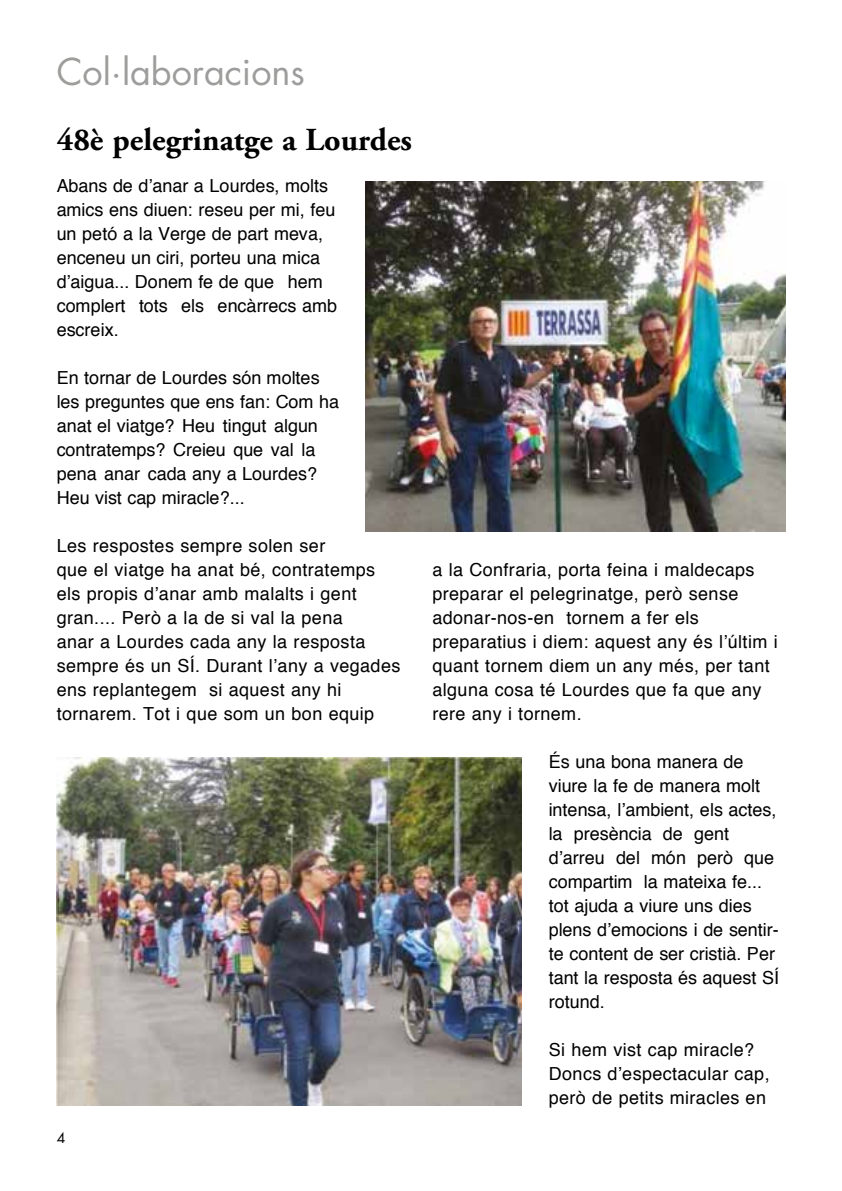
<style>
.page{position:relative;width:842px;height:1191px;background:#fff}
.page>*{position:absolute;margin:0;border:0;box-sizing:border-box;transform-origin:0 0}
.t1{font:36px "Futura";color:#9d9d9c}
.t2{font:700 32px "Adobe Garamond";color:#000}
.t3{font:18px/24px "Helvetica";letter-spacing:.005em;color:#000}
.t4{font:14px "Futura";color:#000}
</style>
<div class="page">
<img style="left:366px;top:181px;width:419px;height:351px">
<img style="left:57px;top:757px;width:465px;height:349px">
<h1 class="t1" style="left:57px;top:47px;width:250px">Col·laboracions</h1>
<h2 class="t2" style="left:57px;top:123px;width:357px">48è pelegrinatge a Lourdes</h2>
<p class="t3" style="left:57px;top:174px;width:282px">Abans de d’anar a Lourdes, molts amics ens diuen: reseu per mi, feu un petó a la Verge de part meva, enceneu un ciri, porteu una mica d’aigua... Donem fe de que hem complert tots els encàrrecs amb escreix.</p>
<p class="t3" style="left:57px;top:366px;width:284px">En tornar de Lourdes són moltes les preguntes que ens fan: Com ha anat el viatge? Heu tingut algun contratemps? Creieu que val la pena anar cada any a Lourdes?<br>Heu vist cap miracle?...</p>
<p class="t3" style="left:57px;top:534px;width:345px">Les respostes sempre solen ser<br>que el viatge ha anat bé, contratemps els propis d’anar amb malalts i gent gran.... Però a la de si val la pena<br>anar a Lourdes cada any la resposta sempre és un SÍ. Durant l’any a vegades ens replantegem si aquest any hi tornarem. Tot i que som un bon equip</p>
<p class="t4" style="left:57px;top:1127px;width:10px">4</p>
<p class="t3" style="left:432px;top:558px;width:347px">a la Confraria, porta feina i maldecaps preparar el pelegrinatge, però sense adonar-nos-en tornem a fer els preparatius i diem: aquest any és l’últim i quant tornem diem un any més, per tant alguna cosa té Lourdes que fa que any rere any i tornem.</p>
<p class="t3" style="left:549px;top:750px;width:232px">És una bona manera de viure la fe de manera molt intensa, l’ambient, els actes, la presència de gent d’arreu del món però que compartim la mateixa fe... tot ajuda a viure uns dies plens d’emocions i de sentir&shy;te content de ser cristià. Per tant la resposta és aquest SÍ rotund.</p>
<p class="t3" style="left:549px;top:1038px;width:222px">Si hem vist cap miracle?<br>Doncs d’espectacular cap, però de petits miracles en</p>
</div>
